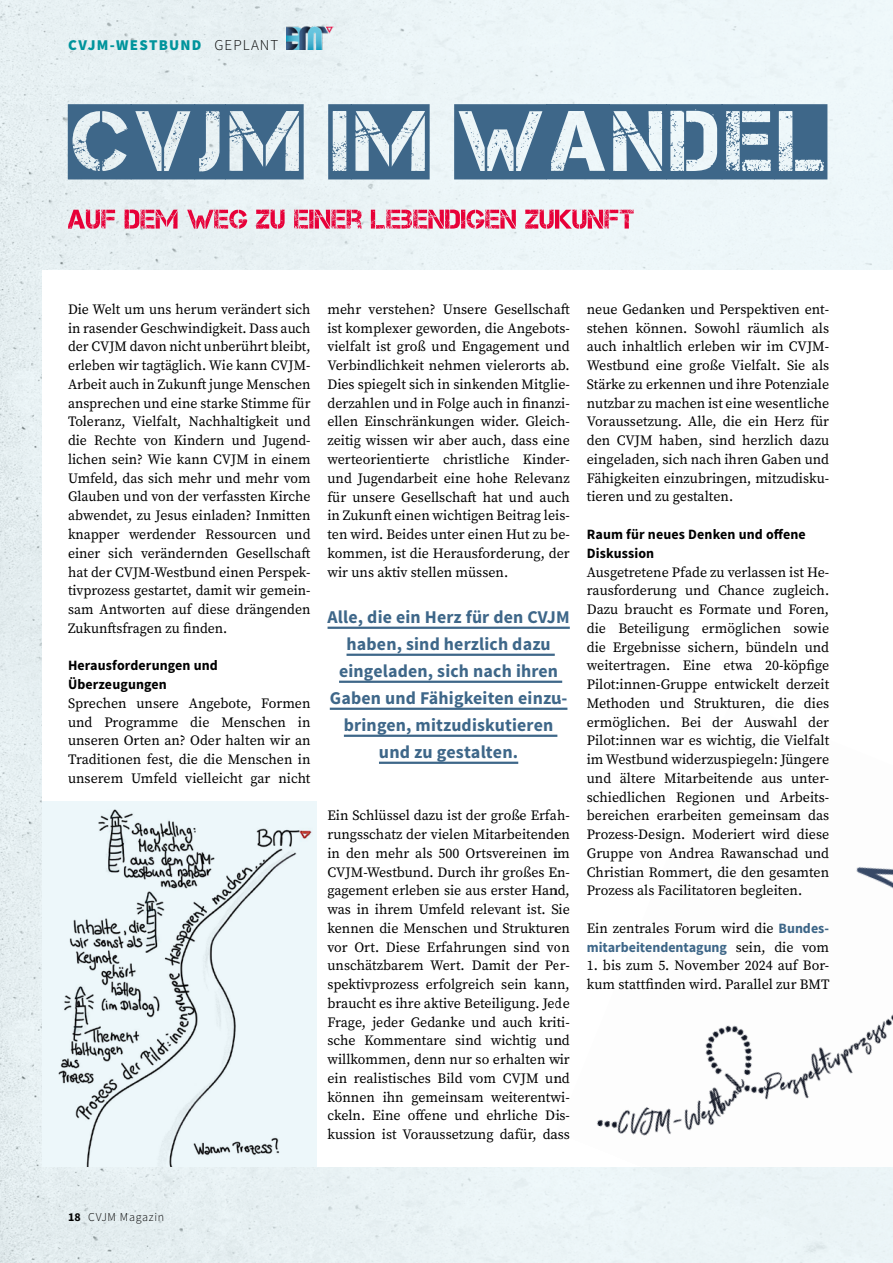
<style>
.page{position:relative;width:893px;height:1263px;background:#e9f2f5}
.page>*{position:absolute;margin:0;border:0;box-sizing:border-box;transform-origin:0 0}
.t1{font:700 18px/27px "Source Sans Pro";letter-spacing:.01em;color:#3e6789;text-align:center}
.t2{font:900 15px "Source Sans Pro";letter-spacing:.08em;color:#00949c}
.t3{font:14.25px/18.8px "Source Serif Pro";color:#000;text-align:justify}
.t4{font:700 14.25px/18.8px "Source Sans Pro";letter-spacing:.01em;color:#000}
.t5{font:700 14.25px "Source Sans Pro";color:#3e6789}
.t6{font:300 12px "Source Sans Pro";letter-spacing:.06em;color:#000}
.s1{font-weight:300;color:#000}
.s2{font-family:"Source Sans Pro";font-weight:700;color:#3e6789}
.s3{font-family:"Source Serif Pro";font-weight:400;color:#000}
.s4{font-weight:700}
</style>
<div class="page">
<div style="left:42px;top:270px;width:851px;height:896px;background:#fff"></div>
<svg style="left:68px;top:104px;width:759px;height:75px;fill:#3e6789"></svg>
<svg style="left:68px;top:209px;width:566px;height:20px"></svg>
<img style="left:287px;top:24px;width:47px;height:25px">
<hr style="left:328px;top:627px;width:242px;height:2px;background:#3e6789">
<hr style="left:346px;top:654px;width:209px;height:2px;background:#3e6789">
<hr style="left:339px;top:681px;width:223px;height:2px;background:#3e6789">
<hr style="left:330px;top:708px;width:237px;height:2px;background:#3e6789">
<hr style="left:344px;top:735px;width:213px;height:2px;background:#3e6789">
<hr style="left:379px;top:762px;width:139px;height:2px;background:#3e6789">
<div style="left:42px;top:801px;width:275px;height:365px;background:#edf7fa"></div>
<img style="left:58px;top:809px;width:254px;height:357px">
<img style="left:556px;top:707px;width:337px;height:556px">
<p class="t2" style="left:68px;top:34px;width:212px">CVJM-WESTBUND <span class="s1">GEPLANT</span></p>
<p class="t3" style="left:68px;top:300px;width:244px">Die Welt um uns herum verändert sich in rasender Geschwindigkeit. Dass auch der CVJM davon nicht unberührt bleibt, erleben wir tagtäglich. Wie kann CVJM-Arbeit auch in Zukunft junge Menschen ansprechen und eine starke Stimme für Toleranz, Vielfalt, Nachhaltigkeit und die Rechte von Kindern und Jugend&shy;lichen sein? Wie kann CVJM in einem Umfeld, das sich mehr und mehr vom Glauben und von der verfassten Kirche abwendet, zu Jesus einladen? Inmitten knapper werdender Ressourcen und einer sich verändernden Gesellschaft hat der CVJM-Westbund einen Perspek&shy;tivprozess gestartet, damit wir gemein&shy;sam Antworten auf diese drängenden Zukunftsfragen zu finden.</p>
<p class="t4" style="left:68px;top:657px;width:151px">Herausforderungen und<br>Überzeugungen</p>
<p class="t3" style="left:68px;top:694px;width:244px">Sprechen unsere Angebote, Formen und Programme die Menschen in unseren Orten an? Oder halten wir an Traditionen fest, die die Menschen in unserem Umfeld vielleicht gar nicht</p>
<p class="t3" style="left:327px;top:300px;width:244px">mehr verstehen? Unsere Gesellschaft ist komplexer geworden, die Angebots&shy;vielfalt ist groß und Engagement und Verbindlichkeit nehmen vielerorts ab.<br>Dies spiegelt sich in sinkenden Mitglie&shy;derzahlen und in Folge auch in finanzi&shy;ellen Einschränkungen wider. Gleich&shy;zeitig wissen wir aber auch, dass eine werteorientierte christliche Kinder&shy;und Jugendarbeit eine hohe Relevanz für unsere Gesellschaft hat und auch in Zukunft einen wichtigen Beitrag leis&shy;ten wird. Beides unter einen Hut zu be&shy;kommen, ist die Herausforderung, der wir uns aktiv stellen müssen.</p>
<p class="t1" style="left:328px;top:604px;width:244px">Alle, die ein Herz für den CVJM haben, sind herzlich dazu eingeladen, sich nach ihren<br>Gaben und Fähigkeiten einzu&shy;bringen, mitzudiskutieren und zu gestalten.</p>
<p class="t3" style="left:327px;top:806px;width:244px">Ein Schlüssel dazu ist der große Erfah&shy;rungsschatz der vielen Mitarbeitenden in den mehr als 500 Ortsvereinen im CVJM-Westbund. Durch ihr großes En&shy;gagement erleben sie aus erster Hand, was in ihrem Umfeld relevant ist. Sie kennen die Menschen und Strukturen vor Ort. Diese Erfahrungen sind von unschätzbarem Wert. Damit der Per&shy;spektivprozess erfolgreich sein kann, braucht es ihre aktive Beteiligung. Jede Frage, jeder Gedanke und auch kriti&shy;sche Kommentare sind wichtig und willkommen, denn nur so erhalten wir ein realistisches Bild vom CVJM und können ihn gemeinsam weiterentwi&shy;ckeln. Eine offene und ehrliche Dis&shy;kussion ist Voraussetzung dafür, dass</p>
<p class="t3" style="left:587px;top:300px;width:244px">neue Gedanken und Perspektiven ent&shy;stehen können. Sowohl räumlich als auch inhaltlich erleben wir im CVJM-Westbund eine große Vielfalt. Sie als Stärke zu erkennen und ihre Potenziale nutzbar zu machen ist eine wesentliche Voraussetzung. Alle, die ein Herz für den CVJM haben, sind herzlich dazu eingeladen, sich nach ihren Gaben und Fähigkeiten einzubringen, mitzudisku&shy;tieren und zu gestalten.</p>
<p class="t4" style="left:587px;top:525px;width:220px">Raum für neues Denken und offene<br>Diskussion</p>
<p class="t3" style="left:587px;top:562px;width:244px">Ausgetretene Pfade zu verlassen ist He&shy;rausforderung und Chance zugleich.<br>Dazu braucht es Formate und Foren, die Beteiligung ermöglichen sowie die Ergebnisse sichern, bündeln und weitertragen. Eine etwa 20-köpfige Pilot:innen-Gruppe entwickelt derzeit Methoden und Strukturen, die dies ermöglichen. Bei der Auswahl der Pilot:innen war es wichtig, die Vielfalt im Westbund widerzuspiegeln: Jüngere und ältere Mitarbeitende aus unter&shy;schiedlichen Regionen und Arbeits&shy;bereichen erarbeiten gemeinsam das Prozess-Design. Moderiert wird diese Gruppe von Andrea Rawanschad und Christian Rommert, die den gesamten Prozess als Facilitatoren begleiten.</p>
<p class="t3" style="left:587px;top:919px;width:244px">Ein zentrales Forum wird die <span class="s2">Bundes-</span></p>
<p class="t5" style="left:587px;top:938px;width:244px">mitarbeitendentagung <span class="s3">sein, die vom</span></p>
<p class="t3" style="left:587px;top:956px;width:244px">1. bis zum 5. November 2024 auf Bor&shy;kum stattfinden wird. Parallel zur BMT</p>
<p class="t6" style="left:68px;top:1210px;width:98px"><span class="s4">18</span> CVJM Magazin</p>
</div>
